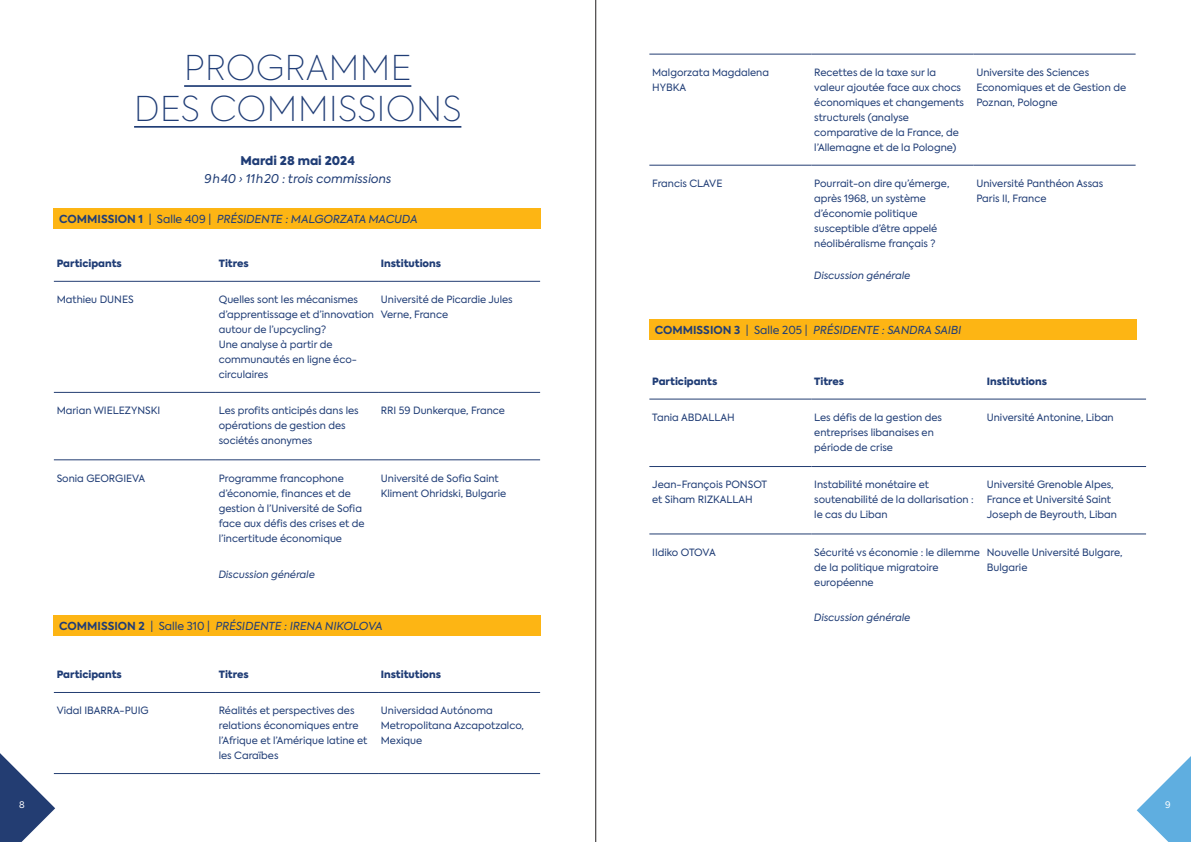
<style>
.page{position:relative;width:1191px;height:842px;background:#fff}
.page>*{position:absolute;margin:0;border:0;box-sizing:border-box;transform-origin:0 0}
.t1{font:100 34px/40.8px "Axiforma";letter-spacing:.02em;color:#203d76;text-align:center}
.t2{font:italic 12px "Axiforma";color:#203d76}
.t3{font:900 12px "Axiforma";color:#203d76}
.t4{font:italic 11px "Axiforma";color:#203d76}
.Table{font:10px/15px "Axiforma";color:#203d76}
.Table-2{font:900 10px "Axiforma";color:#203d76}
.Table-3{font:italic 10px "Axiforma";color:#203d76}
.Table-4{font:10px "Axiforma";letter-spacing:-.025em;color:#203d76}
.t5{font:9px "Axiforma";color:#fff}
.s1{font-weight:700;font-style:normal}
.s2{font-style:normal}
</style>
<div class="page">
<svg style="left:0;top:753px;width:55px;height:89px"></svg>
<svg style="left:1136px;top:756px;width:55px;height:86px"></svg>
<hr style="left:595px;top:0;width:1px;height:842px;background:#231f20">
<div style="left:54px;top:208px;width:487px;height:21px;background:#fdb514"></div>
<div style="left:54px;top:615px;width:487px;height:21px;background:#fdb514"></div>
<div style="left:649px;top:319px;width:487px;height:21px;background:#fdb514"></div>
<hr style="left:184px;top:85px;width:227px;height:2px;background:#203d76">
<hr style="left:134px;top:126px;width:327px;height:2px;background:#203d76">
<hr style="left:54px;top:281px;width:162px;height:1px;background:#233d72">
<hr style="left:216px;top:281px;width:162px;height:1px;background:#233d72">
<hr style="left:378px;top:281px;width:162px;height:1px;background:#233d72">
<hr style="left:54px;top:392px;width:162px;height:1px;background:#233d72">
<hr style="left:216px;top:392px;width:162px;height:1px;background:#233d72">
<hr style="left:378px;top:392px;width:162px;height:1px;background:#233d72">
<hr style="left:54px;top:460px;width:162px;height:1px;background:#233d72">
<hr style="left:216px;top:460px;width:162px;height:1px;background:#233d72">
<hr style="left:378px;top:460px;width:162px;height:1px;background:#233d72">
<hr style="left:649px;top:399px;width:162px;height:1px;background:#233d72">
<hr style="left:811px;top:399px;width:173px;height:1px;background:#233d72">
<hr style="left:984px;top:399px;width:162px;height:1px;background:#233d72">
<hr style="left:649px;top:466px;width:162px;height:1px;background:#233d72">
<hr style="left:811px;top:466px;width:173px;height:1px;background:#233d72">
<hr style="left:984px;top:466px;width:162px;height:1px;background:#233d72">
<hr style="left:649px;top:534px;width:162px;height:1px;background:#233d72">
<hr style="left:811px;top:534px;width:173px;height:1px;background:#233d72">
<hr style="left:984px;top:534px;width:162px;height:1px;background:#233d72">
<hr style="left:54px;top:692px;width:162px;height:1px;background:#233d72">
<hr style="left:216px;top:692px;width:162px;height:1px;background:#233d72">
<hr style="left:378px;top:692px;width:162px;height:1px;background:#233d72">
<hr style="left:54px;top:773px;width:162px;height:1px;background:#233d72">
<hr style="left:216px;top:773px;width:162px;height:1px;background:#233d72">
<hr style="left:378px;top:773px;width:162px;height:1px;background:#233d72">
<hr style="left:649px;top:54px;width:162px;height:1px;background:#233d72">
<hr style="left:811px;top:54px;width:162px;height:1px;background:#233d72">
<hr style="left:973px;top:54px;width:162px;height:1px;background:#233d72">
<hr style="left:649px;top:165px;width:162px;height:1px;background:#233d72">
<hr style="left:811px;top:165px;width:162px;height:1px;background:#233d72">
<hr style="left:973px;top:165px;width:162px;height:1px;background:#233d72">
<p class="t1" style="left:134px;top:47px;width:329px">PROGRAMME<br>DES COMMISSIONS</p>
<p class="t3" style="left:240px;top:152px;width:116px">Mardi 28 mai 2024</p>
<p class="t2" style="left:204px;top:171px;width:189px">9 h 40 › 11 h 20 : trois commissions</p>
<p class="t4" style="left:59px;top:212px;width:359px"><span class="s1">COMMISSION 1</span> <span class="s2">| Salle 409 |</span> PRÉSIDENTE : MALGORZATA MACUDA</p>
<p class="Table-2" style="left:57px;top:256px;width:67px">Participants</p>
<p class="Table-2" style="left:219px;top:256px;width:31px">Titres</p>
<p class="Table-2" style="left:381px;top:256px;width:62px">Institutions</p>
<p class="Table" style="left:57px;top:292px;width:78px">Mathieu DUNES</p>
<p class="Table" style="left:219px;top:292px;width:157px">Quelles sont les mécanismes d’apprentissage et d’innovation autour de l’upcycling?<br>Une analyse à partir de communautés en ligne éco&shy;circulaires</p>
<p class="Table" style="left:381px;top:292px;width:133px">Université de Picardie Jules<br>Verne, France</p>
<p class="Table" style="left:57px;top:403px;width:105px">Marian WIELEZYNSKI</p>
<p class="Table" style="left:219px;top:403px;width:141px">Les profits anticipés dans les opérations de gestion des sociétés anonymes</p>
<p class="Table" style="left:381px;top:403px;width:126px">RRI 59 Dunkerque, France</p>
<p class="Table" style="left:57px;top:471px;width:90px">Sonia GEORGIEVA</p>
<p class="Table" style="left:219px;top:471px;width:147px">Programme francophone d’économie, finances et de gestion à l’Université de Sofia face aux défis des crises et de l’incertitude économique</p>
<p class="Table" style="left:381px;top:471px;width:127px">Université de Sofia Saint<br>Kliment Ohridski, Bulgarie</p>
<p class="Table-3" style="left:218px;top:568px;width:98px">Discussion générale</p>
<p class="t4" style="left:59px;top:619px;width:325px"><span class="s1">COMMISSION 2</span> <span class="s2">| Salle 310 |</span> PRÉSIDENTE : IRENA NIKOLOVA</p>
<p class="Table-2" style="left:57px;top:667px;width:67px">Participants</p>
<p class="Table-2" style="left:219px;top:667px;width:31px">Titres</p>
<p class="Table-2" style="left:381px;top:667px;width:62px">Institutions</p>
<p class="Table" style="left:57px;top:703px;width:94px">Vidal IBARRA-PUIG</p>
<p class="Table" style="left:219px;top:703px;width:150px">Réalités et perspectives des relations économiques entre l’Afrique et l’Amérique latine et les Caraïbes</p>
<p class="Table" style="left:381px;top:703px;width:145px">Universidad Autónoma<br>Metropolitana Azcapotzalco,<br>Mexique</p>
<p class="Table" style="left:652px;top:65px;width:118px">Malgorzata Magdalena<br>HYBKA</p>
<p class="Table" style="left:814px;top:65px;width:151px">Recettes de la taxe sur la valeur ajoutée face aux chocs économiques et changements structurels (analyse comparative de la France, de l’Allemagne et de la Pologne)</p>
<p class="Table" style="left:976px;top:65px;width:151px">Universite des Sciences<br>Economiques et de Gestion de<br>Poznan, Pologne</p>
<p class="Table" style="left:652px;top:176px;width:72px">Francis CLAVE</p>
<p class="Table" style="left:814px;top:176px;width:137px">Pourrait-on dire qu’émerge, après 1968, un système d’économie politique susceptible d’être appelé néolibéralisme français ?</p>
<p class="Table" style="left:976px;top:176px;width:128px">Université Panthéon Assas<br>Paris II, France</p>
<p class="Table-3" style="left:814px;top:269px;width:98px">Discussion générale</p>
<p class="t4" style="left:655px;top:323px;width:308px"><span class="s1">COMMISSION 3</span> <span class="s2">| Salle 205 |</span> PRÉSIDENTE : SANDRA SAIBI</p>
<p class="Table-2" style="left:652px;top:374px;width:67px">Participants</p>
<p class="Table-2" style="left:814px;top:374px;width:31px">Titres</p>
<p class="Table-2" style="left:986px;top:374px;width:62px">Institutions</p>
<p class="Table" style="left:652px;top:410px;width:84px">Tania ABDALLAH</p>
<p class="Table" style="left:814px;top:410px;width:129px">Les défis de la gestion des entreprises libanaises en période de crise</p>
<p class="Table" style="left:986px;top:410px;width:128px">Université Antonine, Liban</p>
<p class="Table" style="left:652px;top:477px;width:116px">Jean-François PONSOT et Siham RIZKALLAH</p>
<p class="Table" style="left:814px;top:477px;width:161px">Instabilité monétaire et soutenabilité de la dollarisation : le cas du Liban</p>
<p class="Table" style="left:986px;top:477px;width:132px">Université Grenoble Alpes,<br>France et Université Saint<br>Joseph de Beyrouth, Liban</p>
<p class="Table-4" style="left:652px;top:546px;width:65px">IIdiko OTOVA</p>
<p class="Table" style="left:814px;top:545px;width:167px">Sécurité vs économie : le dilemme de la politique migratoire européenne</p>
<p class="Table" style="left:986px;top:545px;width:137px">Nouvelle Université Bulgare,<br>Bulgarie</p>
<p class="Table-3" style="left:814px;top:611px;width:98px">Discussion générale</p>
<p class="t5" style="left:19px;top:799px;width:7px">8</p>
<p class="t5" style="left:1165px;top:799px;width:7px">9</p>
</div>
